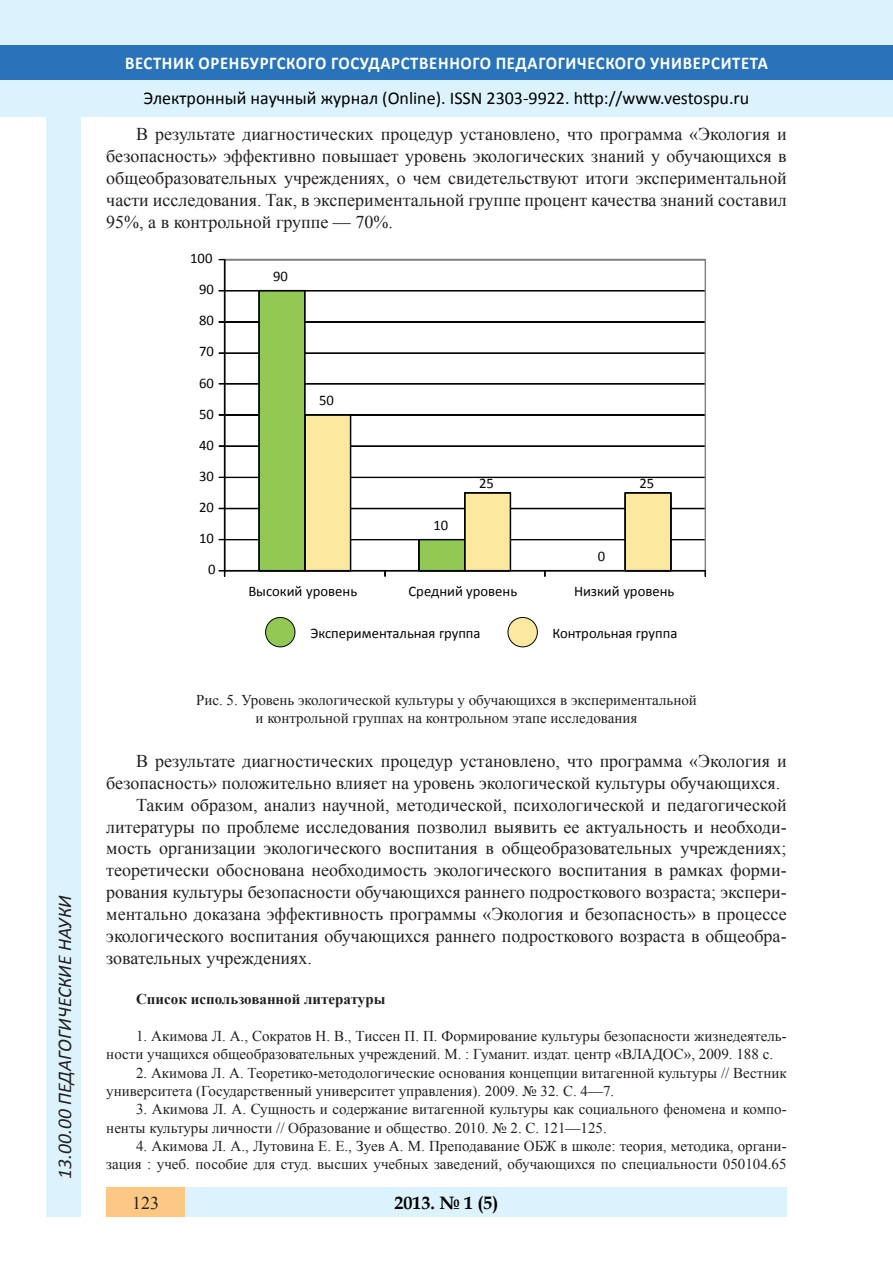
<style>
.page{position:relative;width:893px;height:1263px;background:#fff}
.page>*{position:absolute;margin:0;border:0;box-sizing:border-box;transform-origin:0 0}
.t1{font:italic 19.5px "Calibri";color:#231f20}
.Стиль2{font:18px/21.9px "Times New Roman";color:#231f20;text-align:justify}
.t2{font:18px "Calibri";color:#000}
.t3{font:700 18px "Calibri";letter-spacing:.04em;color:#fff;scale:.93 1}
.t4{font:700 18px "Book Antiqua";color:#000}
.литература{font:15px/18.3px "Times New Roman";color:#231f20}
.таблица{font:15px "Times New Roman";color:#231f20}
.литература-2{font:700 15px "Times New Roman";color:#231f20}
.t5{font:14.7px "Calibri";color:#050504}
</style>
<div class="page">
<div style="left:0;top:0;width:893px;height:116px;background:#dcf2fc"></div>
<div style="left:0;top:45px;width:893px;height:34px;background:#2873ba"></div>
<div style="left:47px;top:116px;width:34px;height:1101px;background:#dcf2fc"></div>
<div style="left:106px;top:1188px;width:681px;height:29px;background:#dcf2fc"></div>
<div style="left:106px;top:1188px;width:79px;height:29px;background:#fdc784"></div>
<svg style="left:223px;top:258px;width:483px;height:314px"></svg>
<svg style="left:258px;top:289px;width:94px;height:283px"></svg>
<svg style="left:418px;top:492px;width:94px;height:80px"></svg>
<svg style="left:624px;top:492px;width:48px;height:80px;background:#e0ce8e"></svg>
<div style="left:224px;top:259px;width:1px;height:312px;border:1px solid #050504"></div>
<svg style="left:219px;top:414px;width:6px;height:2px"></svg>
<svg style="left:219px;top:383px;width:6px;height:2px"></svg>
<svg style="left:219px;top:321px;width:6px;height:2px"></svg>
<div style="left:224px;top:570px;width:482px;height:1px;border:1px solid #050504"></div>
<svg style="left:219px;top:570px;width:6px;height:7px"></svg>
<svg style="left:544px;top:571px;width:2px;height:6px"></svg>
<div style="left:265px;top:617px;width:30px;height:30px;background:#92c954;border:1px solid #050504;border-radius:50%"></div>
<div style="left:507px;top:617px;width:31px;height:30px;background:#fce89f;border:1px solid #050504;border-radius:50%"></div>
<p class="t1" style="left:51px;top:1179px;width:285px;rotate:-90deg">13.00.00 ПЕДАГОГИЧЕСКИЕ НАУКИ</p>
<p class="t3" style="left:125px;top:51px;width:693px">ВЕСТНИК ОРЕНБУРГСКОГО ГОСУДАРСТВЕННОГО ПЕДАГОГИЧЕСКОГО УНИВЕРСИТЕТА</p>
<p class="t2" style="left:144px;top:86px;width:607px">Электронный научный журнал (Online). ISSN 2303-9922. http://www.vestospu.ru</p>
<p class="Стиль2" style="left:106px;top:123px;width:682px;text-indent:30px">В результате диагностических процедур установлено, что программа «Экология и безопасность» эффективно повышает уровень экологических знаний у обучающихся в общеобразовательных учреждениях, о чем свидетельствуют итоги экспериментальной части исследования. Так, в экспериментальной группе процент качества знаний составил 95%, а в контрольной группе — 70%.</p>
<p class="t5" style="left:190px;top:249px;width:24px">100</p>
<p class="t5" style="left:199px;top:280px;width:16px">90</p>
<p class="t5" style="left:199px;top:311px;width:16px">80</p>
<p class="t5" style="left:199px;top:342px;width:16px">70</p>
<p class="t5" style="left:199px;top:373px;width:16px">60</p>
<p class="t5" style="left:199px;top:405px;width:16px">50</p>
<p class="t5" style="left:199px;top:435px;width:16px">40</p>
<p class="t5" style="left:199px;top:467px;width:16px">30</p>
<p class="t5" style="left:199px;top:498px;width:16px">20</p>
<p class="t5" style="left:199px;top:529px;width:16px">10</p>
<p class="t5" style="left:208px;top:560px;width:9px">0</p>
<p class="t5" style="left:273px;top:267px;width:16px">90</p>
<p class="t5" style="left:319px;top:391px;width:16px">50</p>
<p class="t5" style="left:433px;top:515px;width:16px">10</p>
<p class="t5" style="left:479px;top:474px;width:16px">25</p>
<p class="t5" style="left:639px;top:474px;width:16px">25</p>
<p class="t5" style="left:598px;top:547px;width:9px">0</p>
<p class="t5" style="left:248px;top:582px;width:110px">Высокий уровень</p>
<p class="t5" style="left:408px;top:582px;width:110px">Средний уровень</p>
<p class="t5" style="left:574px;top:582px;width:102px">Низкий уровень</p>
<p class="t5" style="left:310px;top:624px;width:172px">Экспериментальная группа</p>
<p class="t5" style="left:552px;top:624px;width:127px">Контрольная группа</p>
<p class="таблица" style="left:196px;top:689px;width:502px">Рис. 5. Уровень экологической культуры у обучающихся в экспериментальной</p>
<p class="таблица" style="left:256px;top:708px;width:383px">и контрольной группах на контрольном этапе исследования</p>
<p class="Стиль2" style="left:106px;top:749px;width:682px;text-indent:30px">В результате диагностических процедур установлено, что программа «Экология и безопасность» положительно влияет на уровень экологической культуры обучающихся.</p>
<p class="Стиль2" style="left:106px;top:793px;width:682px;text-indent:30px">Таким образом, анализ научной, методической, психологической и педагогической литературы по проблеме исследования позволил выявить ее актуальность и необходи&shy;мость организации экологического воспитания в общеобразовательных учреждениях; теоретически обоснована необходимость экологического воспитания в рамках форми&shy;рования культуры безопасности обучающихся раннего подросткового возраста; экспери&shy;ментально доказана эффективность программы «Экология и безопасность» в процессе экологического воспитания обучающихся раннего подросткового возраста в общеобра&shy;зовательных учреждениях.</p>
<p class="литература-2" style="left:136px;top:989px;width:251px">Список использованной литературы</p>
<p class="литература" style="left:106px;top:1027px;width:682px;text-indent:30px">1. Акимова Л. А., Сократов Н. В., Тиссен П. П. Формирование культуры безопасности жизнедеятель&shy;ности учащихся общеобразовательных учреждений. М. : Гуманит. издат. центр «ВЛАДОС», 2009. 188 с.</p>
<p class="литература" style="left:106px;top:1063px;width:682px;text-indent:30px">2. Акимова Л. А. Теоретико-методологические основания концепции витагенной культуры // Вестник университета (Государственный университет управления). 2009. № 32. С. 4—7.</p>
<p class="литература" style="left:106px;top:1100px;width:682px;text-indent:30px">3. Акимова Л. А. Сущность и содержание витагенной культуры как социального феномена и компо&shy;ненты культуры личности // Образование и общество. 2010. № 2. С. 121—125.</p>
<p class="литература" style="left:106px;top:1137px;width:682px;text-align:right">4. Акимова Л. А., Лутовина Е. Е., Зуев А. М. Преподавание ОБЖ в школе: теория, методика, органи&shy;зация : учеб. пособие для студ. высших учебных заведений, обучающихся по специальности 050104.65</p>
<p class="Стиль2" style="left:132px;top:1191px;width:28px">123</p>
<p class="t4" style="left:394px;top:1190px;width:106px">2013. № 1 (5)</p>
</div>
